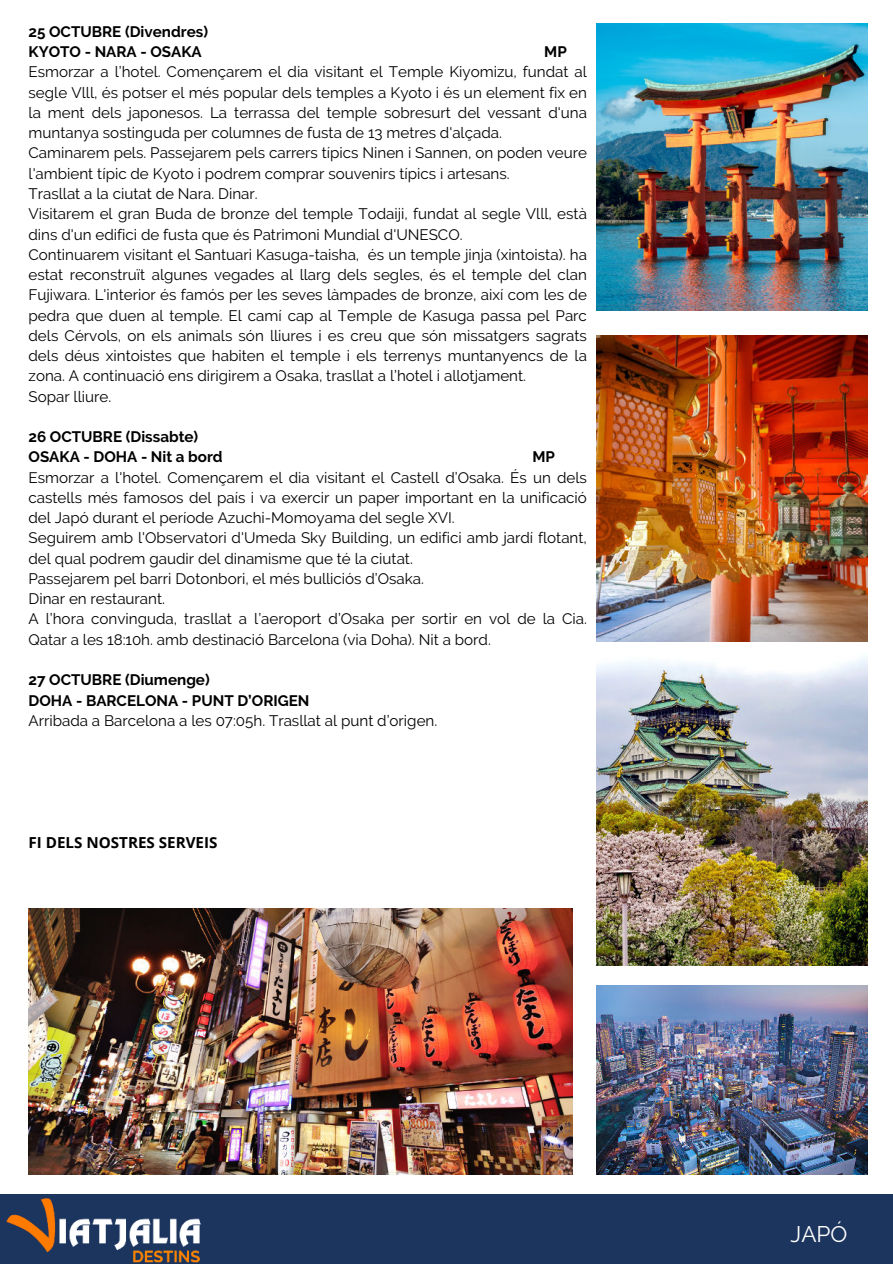
<style>
.page{position:relative;width:893px;height:1264px;background:#fff}
.page>*{position:absolute;margin:0;border:0;box-sizing:border-box;transform-origin:0 0}
.t1{font:22.5px "Raleway";color:#fff}
.t2{font:15.15px/20.2px "Raleway";color:#000}
.t3{font:700 15.15px/20.2px "Raleway";color:#000}
.t4{font:700 15.15px "Open Sans";color:#000}
</style>
<div class="page">
<div style="left:0;top:1193px;width:892px;height:70px;background:#1c355e"></div>
<img style="left:0;top:1193px;width:222px;height:70px">
<img style="left:596px;top:24px;width:271px;height:287px">
<img style="left:596px;top:657px;width:271px;height:308px">
<img style="left:596px;top:336px;width:271px;height:306px">
<img style="left:596px;top:985px;width:271px;height:188px">
<img style="left:29px;top:908px;width:543px;height:266px">
<p class="t3" style="left:29px;top:22px;width:181px">25 OCTUBRE (Divendres)<br>KYOTO - NARA - OSAKA</p>
<p class="t3" style="left:544px;top:42px;width:24px">MP</p>
<p class="t2" style="left:29px;top:62px;width:560px">Esmorzar a l’hotel. Començarem el dia visitant el Temple Kiyomizu, fundat al segle Vlll, és potser el més popular dels temples a Kyoto i és un element fix en la ment dels japonesos. La terrassa del temple sobresurt del vessant d'una muntanya sostinguda per columnes de fusta de 13 metres d'alçada.<br>Caminarem pels. Passejarem pels carrers típics Ninen i Sannen, on poden veure l'ambient típic de Kyoto i podrem comprar souvenirs típics i artesans.<br>Trasllat a la ciutat de Nara. Dinar.<br>Visitarem el gran Buda de bronze del temple Todaiji, fundat al segle Vlll, està dins d'un edifici de fusta que és Patrimoni Mundial d'UNESCO.<br>Continuarem visitant el Santuari Kasuga-taisha, és un temple jinja (xintoista). ha estat reconstruït algunes vegades al llarg dels segles, és el temple del clan Fujiwara. L'interior és famós per les seves làmpades de bronze, així com les de pedra que duen al temple. El camí cap al Temple de Kasuga passa pel Parc dels Cérvols, on els animals són lliures i es creu que són missatgers sagrats dels déus xintoistes que habiten el temple i els terrenys muntanyencs de la zona. A continuació ens dirigirem a Osaka, trasllat a l’hotel i allotjament.<br>Sopar lliure.</p>
<p class="t3" style="left:29px;top:427px;width:196px">26 OCTUBRE (Dissabte)<br>OSAKA - DOHA - Nit a bord</p>
<p class="t3" style="left:532px;top:447px;width:24px">MP</p>
<p class="t2" style="left:29px;top:467px;width:560px">Esmorzar a l'hotel. Començarem el dia visitant el Castell d’Osaka. És un dels castells més famosos del país i va exercir un paper important en la unificació del Japó durant el període Azuchi-Momoyama del segle XVI.<br>Seguirem amb l'Observatori d'Umeda Sky Building, un edifici amb jardí flotant, del qual podrem gaudir del dinamisme que té la ciutat.<br>Passejarem pel barri Dotonbori, el més bulliciós d’Osaka.<br>Dinar en restaurant.<br>A l’hora convinguda, trasllat a l’aeroport d’Osaka per sortir en vol de la Cia.<br>Qatar a les 18:10h. amb destinació Barcelona (via Doha). Nit a bord.</p>
<p class="t3" style="left:29px;top:670px;width:282px">27 OCTUBRE (Diumenge)<br>DOHA - BARCELONA - PUNT D’ORIGEN</p>
<p class="t2" style="left:29px;top:710px;width:410px">Arribada a Barcelona a les 07:05h. Trasllat al punt d’origen.</p>
<p class="t4" style="left:29px;top:832px;width:190px">FI DELS NOSTRES SERVEIS</p>
<h1 class="t1" style="left:790px;top:1221px;width:58px">JAPÓ</h1>
</div>
